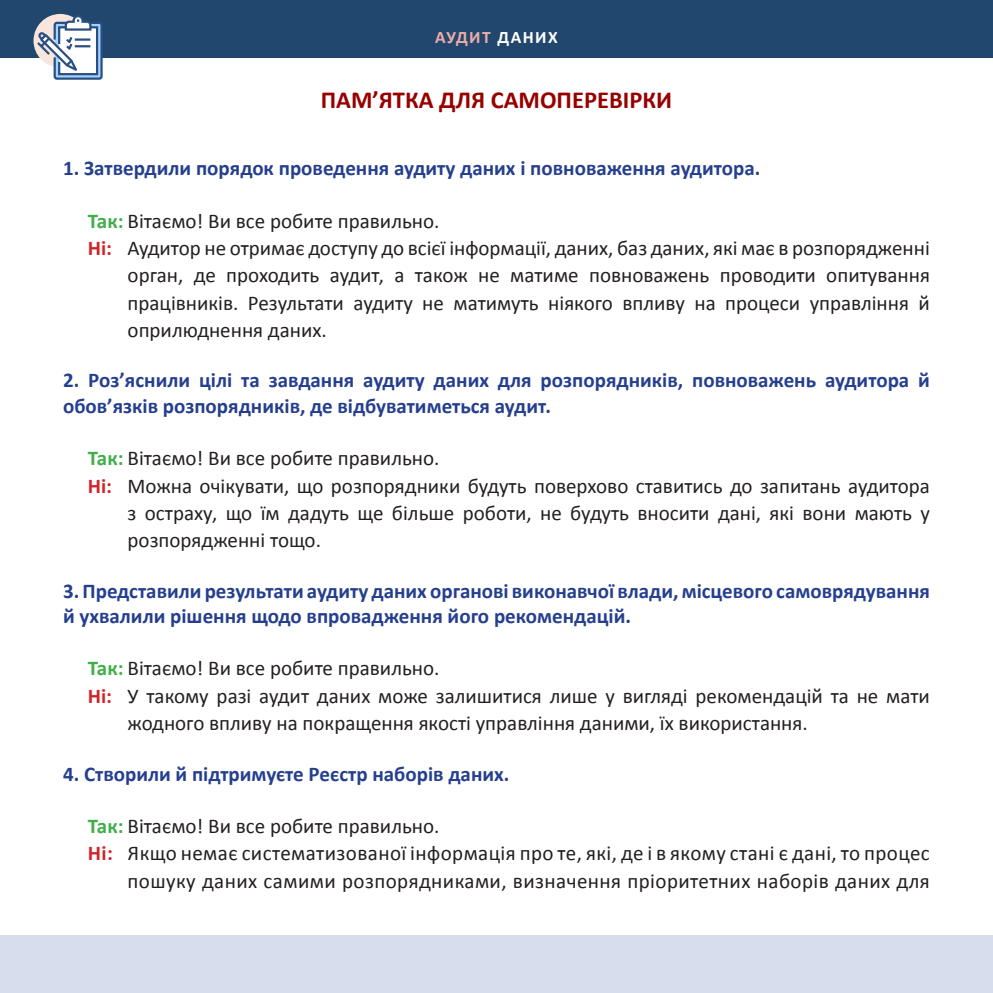
<style>
.page{position:relative;width:993px;height:993px;background:#fff}
.page>*{position:absolute;margin:0;border:0;box-sizing:border-box;transform-origin:0 0}
.Стиль_абзаца_1{font:700 24.5px "Calibri";color:#980000}
.Стиль_абзаца_5{font:21px/27.3px "Calibri";color:#231f20;text-align:justify}
.t1{font:700 21px/25.2px "Calibri";color:#253f8e}
.Стиль_абзаца_5-2{font:21px/27.3px "Calibri";letter-spacing:.02em;color:#231f20;text-align:right}
.t2{font:700 17.5px "Calibri";letter-spacing:.08em;color:#eaacaa}
.s1{color:#fff}
.s2{font-weight:700;color:#40ae49}
.s3{font-weight:700;color:#d1232a}
</style>
<div class="page">
<div style="left:0;top:935px;width:992px;height:57px;background:#d6deed"></div>
<div style="left:0;top:0;width:992px;height:57px;background:#21476e"></div>
<div style="left:55px;top:23px;width:46px;height:56px;background:#a3d4ff;border-radius:2px"></div>
<div style="left:54px;top:22px;width:49px;height:58px;border:2px solid #294f82;border-radius:2px"></div>
<svg style="left:35px;top:13px;width:64px;height:63px"></svg>
<p class="t2" style="left:435px;top:25px;width:124px">АУДИТ <span class="s1">ДАНИХ</span></p>
<p class="Стиль_абзаца_1" style="left:321px;top:82px;width:353px">ПАМ’ЯТКА ДЛЯ САМОПЕРЕВІРКИ</p>
<p class="t1" style="left:63px;top:155px;width:698px">1. Затвердили порядок проведення аудиту даних і повноваження аудитора.</p>
<p class="Стиль_абзаца_5" style="left:88px;top:206px;width:353px"><span class="s2">Так:</span> Вітаємо! Ви все робите правильно.</p>
<p class="Стиль_абзаца_5" style="left:127px;top:234px;width:803px;text-indent:-40px"><span class="s3">Ні:</span> Аудитор не отримає доступу до всієї інформації, даних, баз даних, які має в розпорядженні орган, де проходить аудит, а також не матиме повноважень проводити опитування працівників. Результати аудиту не матимуть ніякого впливу на процеси управління й оприлюднення даних.</p>
<p class="t1" style="left:63px;top:367px;width:868px">2. Роз’яснили цілі та завдання аудиту даних для розпорядників, повноважень аудитора й обов’язків розпорядників, де відбуватиметься аудит.</p>
<p class="Стиль_абзаца_5" style="left:88px;top:444px;width:353px"><span class="s2">Так:</span> Вітаємо! Ви все робите правильно.</p>
<p class="Стиль_абзаца_5" style="left:127px;top:471px;width:803px;text-indent:-40px"><span class="s3">Ні:</span> Можна очікувати, що розпорядники будуть поверхово ставитись до запитань аудитора з остраху, що їм дадуть ще більше роботи, не будуть вносити дані, які вони мають у розпорядженні тощо.</p>
<p class="t1" style="left:63px;top:577px;width:868px">3. Представили результати аудиту даних органові виконавчої влади, місцевого самоврядування й ухвалили рішення щодо впровадження його рекомендацій.</p>
<p class="Стиль_абзаца_5" style="left:88px;top:654px;width:353px"><span class="s2">Так:</span> Вітаємо! Ви все робите правильно.</p>
<p class="Стиль_абзаца_5" style="left:127px;top:681px;width:803px;text-indent:-40px"><span class="s3">Ні:</span> У такому разі аудит даних може залишитися лише у вигляді рекомендацій та не мати жодного впливу на покращення якості управління даними, їх використання.</p>
<p class="t1" style="left:63px;top:760px;width:447px">4. Створили й підтримуєте Реєстр наборів даних.</p>
<p class="Стиль_абзаца_5" style="left:88px;top:811px;width:353px"><span class="s2">Так:</span> Вітаємо! Ви все робите правильно.</p>
<p class="Стиль_абзаца_5-2" style="left:88px;top:838px;width:843px"><span class="s3">Ні:</span> Якщо немає систематизованої інформація про те, які, де і в якому стані є дані, то процес пошуку даних самими розпорядниками, визначення пріоритетних наборів даних для</p>
</div>
